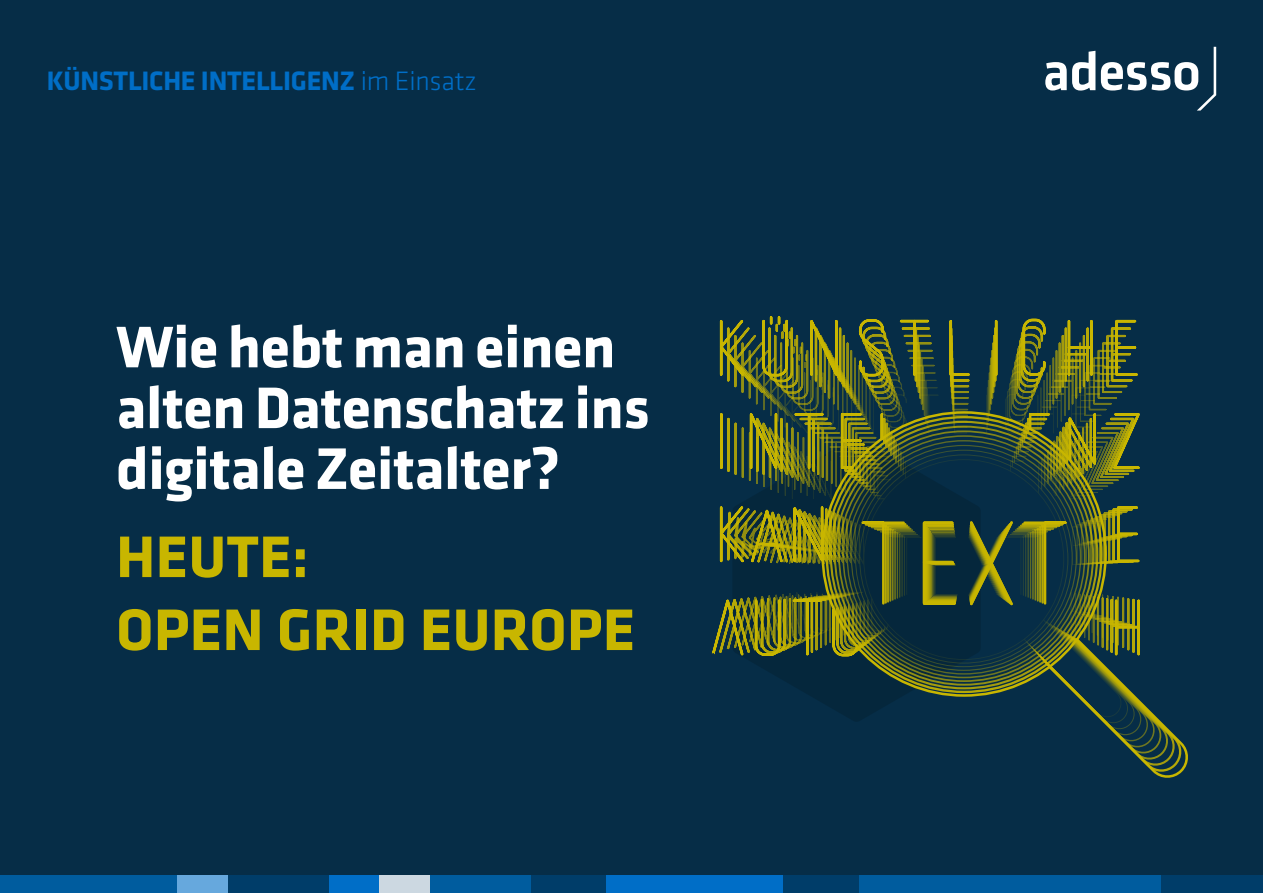
<style>
.page{position:relative;width:1263px;height:893px;background:#062d47}
.page>*{position:absolute;margin:0;border:0;box-sizing:border-box;transform-origin:0 0}
.t1{font:700 60.75px/60.8px "Klavika";letter-spacing:-.01em;color:#fff}
.t2{font:700 60.75px/72.9px "Klavika";letter-spacing:.005em;color:#c8b600}
.Head_02{font:700 27.6px "Klavika";letter-spacing:-.01em;color:#006ec7}
.s1{font-weight:300}
</style>
<div class="page">
<svg style="left:746px;top:449px;width:222px;height:272px;fill:#062d3c"></svg>
<div style="left:951px;top:342px;width:18px;height:51px;border:2px solid #c8b600"></div>
<div style="left:950px;top:335px;width:19px;height:52px;border:2px solid #c8b600"></div>
<div style="left:950px;top:327px;width:19px;height:55px;border:2px solid #c8b600"></div>
<div style="left:949px;top:320px;width:21px;height:56px;border:3px solid #c8b600"></div>
<svg style="left:712px;top:316px;width:245px;height:342px"></svg>
<svg style="left:968px;top:318px;width:220px;height:460px"></svg>
<svg style="left:1045px;top:51px;width:50px;height:40px"></svg>
<svg style="left:1101px;top:47px;width:115px;height:64px"></svg>
<div style="left:859px;top:876px;width:303px;height:17px;background:#005c9e"></div>
<div style="left:1162px;top:876px;width:101px;height:17px;background:#003d69"></div>
<div style="left:606px;top:876px;width:177px;height:17px;background:#006ec7"></div>
<div style="left:783px;top:876px;width:76px;height:17px;background:#003d69"></div>
<div style="left:530px;top:876px;width:76px;height:17px;background:#003d69"></div>
<div style="left:429px;top:876px;width:101px;height:17px;background:#005c9e"></div>
<div style="left:379px;top:876px;width:50px;height:17px;background:#ccd8e1"></div>
<div style="left:328px;top:876px;width:51px;height:17px;background:#006ec7"></div>
<div style="left:227px;top:876px;width:101px;height:17px;background:#003d69"></div>
<div style="left:177px;top:876px;width:50px;height:17px;background:#66a8dd"></div>
<div style="left:0;top:876px;width:177px;height:17px;background:#005c9e"></div>
<p class="Head_02" style="left:47px;top:66px;width:431px">KÜNSTLICHE INTELLIGENZ <span class="s1">im Einsatz</span></p>
<p class="t1" style="left:116px;top:318px;width:535px">Wie hebt man einen alten Datenschatz ins digitale Zeitalter?</p>
<p class="t2" style="left:116px;top:522px;width:521px">HEUTE:<br>OPEN GRID EUROPE</p>
</div>
